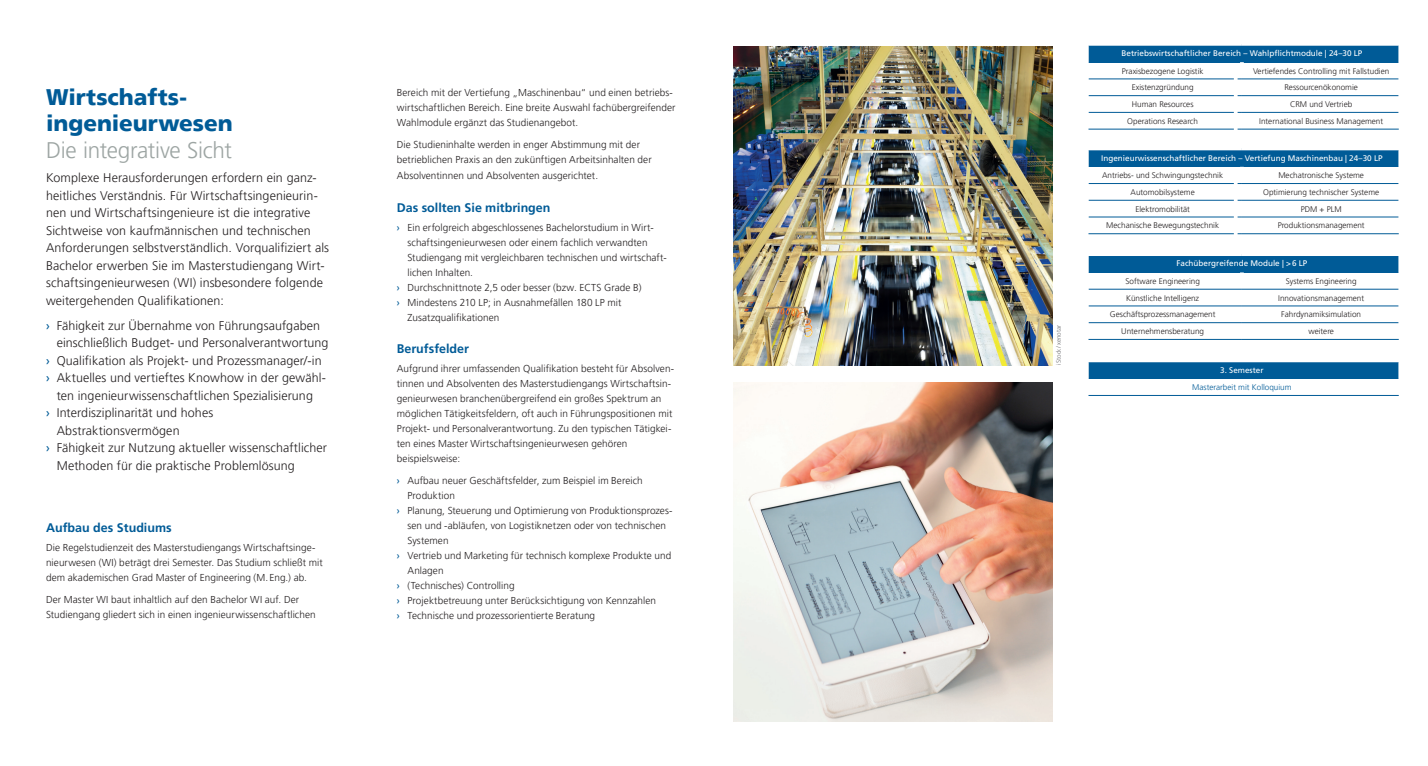
<style>
.page{position:relative;width:1428px;height:766px;background:#fff}
.page>*{position:absolute;margin:0;border:0;box-sizing:border-box;transform-origin:0 0}
.t1{font:900 22.5px/26.2px "Frutiger LT Pro";color:#005b97}
.t2{font:300 22.5px "Frutiger LT Pro";letter-spacing:-.015em;color:#9da5a3}
.t3{font:300 12.5px/17.5px "Frutiger LT Pro";letter-spacing:.01em;color:#231f20}
.t4{font:700 12.5px "Frutiger LT Std";color:#005b97}
.t5{font:300 10px/15px "Frutiger LT Pro";letter-spacing:.01em;color:#231f20}
.t6{font:300 8.12px "Frutiger LT Pro";color:#231f20}
.t7{font:8.12px "Frutiger LT Std";color:#fff}
.t8{font:300 8.12px "Frutiger LT Pro";color:#005b97}
.t9{font:300 6.25px "Frutiger LT Pro";color:#6c6d70}
.s1{font-family:"Frutiger LT Std";font-weight:400;color:#005b97}
</style>
<div class="page">
<img style="left:733px;top:383px;width:319px;height:337px">
<div style="left:1083px;top:44px;width:317px;height:18px;background:#005b97"></div>
<svg style="left:1088px;top:44px;width:154px;height:2px"></svg>
<svg style="left:1242px;top:44px;width:157px;height:2px"></svg>
<hr style="left:1088px;top:79px;width:154px;height:1px;background:#005b97">
<hr style="left:1242px;top:79px;width:157px;height:1px;background:#005b97">
<hr style="left:1088px;top:95px;width:154px;height:1px;background:#005b97">
<hr style="left:1242px;top:95px;width:157px;height:1px;background:#005b97">
<hr style="left:1242px;top:112px;width:157px;height:1px;background:#005b97">
<hr style="left:1088px;top:112px;width:154px;height:1px;background:#005b97">
<hr style="left:1242px;top:129px;width:160px;height:1px;background:#005b97">
<hr style="left:1078px;top:129px;width:164px;height:1px;background:#005b97">
<div style="left:1083px;top:148px;width:317px;height:19px;background:#005b97"></div>
<hr style="left:1078px;top:146px;width:164px;height:4px;background:#fff">
<hr style="left:1242px;top:146px;width:160px;height:4px;background:#fff">
<hr style="left:1088px;top:183px;width:154px;height:1px;background:#005b97">
<hr style="left:1242px;top:183px;width:157px;height:1px;background:#005b97">
<hr style="left:1088px;top:200px;width:154px;height:1px;background:#005b97">
<hr style="left:1242px;top:200px;width:157px;height:1px;background:#005b97">
<hr style="left:1242px;top:217px;width:157px;height:1px;background:#005b97">
<hr style="left:1242px;top:233px;width:160px;height:1px;background:#005b97">
<hr style="left:1088px;top:217px;width:154px;height:1px;background:#005b97">
<hr style="left:1078px;top:233px;width:164px;height:1px;background:#005b97">
<div style="left:1083px;top:254px;width:317px;height:18px;background:#005b97"></div>
<hr style="left:1078px;top:252px;width:164px;height:4px;background:#fff">
<hr style="left:1242px;top:252px;width:160px;height:4px;background:#fff">
<hr style="left:1088px;top:289px;width:154px;height:1px;background:#005b97">
<hr style="left:1242px;top:289px;width:157px;height:1px;background:#005b97">
<hr style="left:1088px;top:305px;width:154px;height:1px;background:#005b97">
<hr style="left:1242px;top:305px;width:157px;height:1px;background:#005b97">
<hr style="left:1242px;top:322px;width:157px;height:1px;background:#005b97">
<hr style="left:1242px;top:339px;width:160px;height:1px;background:#005b97">
<hr style="left:1088px;top:322px;width:154px;height:1px;background:#005b97">
<hr style="left:1078px;top:339px;width:164px;height:1px;background:#005b97">
<div style="left:1083px;top:360px;width:317px;height:18px;background:#005b97"></div>
<hr style="left:1078px;top:358px;width:324px;height:4px;background:#fff">
<hr style="left:1078px;top:395px;width:324px;height:1px;background:#005b97">
<hr style="left:1234px;top:64px;width:4px;height:72px;background:#fff">
<hr style="left:1234px;top:169px;width:4px;height:77px;background:#fff">
<div style="left:1075px;top:38px;width:13px;height:374px;background:#fff"></div>
<div style="left:1399px;top:1px;width:13px;height:411px;background:#fff"></div>
<img style="left:733px;top:46px;width:319px;height:319px">
<h1 class="t1" style="left:46px;top:84px;width:188px">Wirtschafts&shy;ingenieurwesen</h1>
<h1 class="t2" style="left:46px;top:137px;width:187px">Die integrative Sicht</h1>
<p class="t3" style="left:46px;top:169px;width:284px">Komplexe Herausforderungen erfordern ein ganz&shy;heitliches Verständnis. Für Wirtschaftsingenieurin&shy;nen und Wirtschaftsingenieure ist die integrative Sichtweise von kaufmännischen und technischen Anforderungen selbstverständlich. Vorqualifiziert als Bachelor erwerben Sie im Masterstudiengang Wirt&shy;schaftsingenieurwesen (WI) insbesondere folgende weitergehenden Qualifikationen:</p>
<p class="t3" style="left:46px;top:316px;width:276px"><span class="s1">›</span> Fähigkeit zur Übernahme von Führungsaufgaben</p>
<p class="t3" style="left:57px;top:334px;width:273px">einschließlich Budget- und Personalverantwortung</p>
<p class="t3" style="left:46px;top:351px;width:277px"><span class="s1">›</span> Qualifikation als Projekt- und Prozessmanager/-in</p>
<p class="t3" style="left:46px;top:369px;width:281px"><span class="s1">›</span> Aktuelles und vertieftes Knowhow in der gewähl-</p>
<p class="t3" style="left:57px;top:386px;width:258px">ten ingenieurwissenschaftlichen Spezialisierung</p>
<p class="t3" style="left:46px;top:404px;width:169px"><span class="s1">›</span> Interdisziplinarität und hohes</p>
<p class="t3" style="left:57px;top:421px;width:124px">Abstraktionsvermögen</p>
<p class="t3" style="left:46px;top:439px;width:283px"><span class="s1">›</span> Fähigkeit zur Nutzung aktueller wissenschaftlicher</p>
<p class="t3" style="left:57px;top:456px;width:240px">Methoden für die praktische Problemlösung</p>
<p class="t4" style="left:46px;top:520px;width:127px">Aufbau des Studiums</p>
<p class="t5" style="left:46px;top:539px;width:278px">Die Regelstudienzeit des Masterstudiengangs Wirtschaftsinge&shy;nieurwesen (WI) beträgt drei Semester. Das Studium schließt mit dem akademischen Grad Master of Engineering (M. Eng.) ab.</p>
<p class="t5" style="left:46px;top:592px;width:271px">Der Master WI baut inhaltlich auf den Bachelor WI auf. Der<br>Studiengang gliedert sich in einen ingenieurwissenschaftlichen</p>
<p class="t5" style="left:397px;top:85px;width:280px">Bereich mit der Vertiefung „Maschinenbau“ und einen betriebs&shy;wirtschaftlichen Bereich. Eine breite Auswahl fachübergreifender<br>Wahlmodule ergänzt das Studienangebot.</p>
<p class="t5" style="left:397px;top:137px;width:256px">Die Studieninhalte werden in enger Abstimmung mit der betrieblichen Praxis an den zukünftigen Arbeitsinhalten der<br>Absolventinnen und Absolventen ausgerichtet.</p>
<p class="t4" style="left:397px;top:200px;width:155px">Das sollten Sie mitbringen</p>
<p class="t5" style="left:397px;top:219px;width:258px"><span class="s1">›</span> Ein erfolgreich abgeschlossenes Bachelorstudium in Wirt-</p>
<p class="t5" style="left:407px;top:234px;width:242px">schaftsingenieurwesen oder einem fachlich verwandten</p>
<p class="t5" style="left:407px;top:249px;width:261px">Studiengang mit vergleichbaren technischen und wirtschaft-</p>
<p class="t5" style="left:407px;top:264px;width:67px">lichen Inhalten.</p>
<p class="t5" style="left:397px;top:279px;width:246px"><span class="s1">›</span> Durchschnittnote 2,5 oder besser (bzw. ECTS Grade B)</p>
<p class="t5" style="left:397px;top:294px;width:226px"><span class="s1">›</span> Mindestens 210 LP; in Ausnahmefällen 180 LP mit</p>
<p class="t5" style="left:407px;top:309px;width:94px">Zusatzqualifikationen</p>
<p class="t4" style="left:397px;top:341px;width:74px">Berufsfelder</p>
<p class="t5" style="left:397px;top:361px;width:279px">Aufgrund ihrer umfassenden Qualifikation besteht für Absolven&shy;tinnen und Absolventen des Masterstudiengangs Wirtschaftsin&shy;genieurwesen branchenübergreifend ein großes Spektrum an möglichen Tätigkeitsfeldern, oft auch in Führungspositionen mit Projekt- und Personalverantwortung. Zu den typischen Tätigkei&shy;ten eines Master Wirtschaftsingenieurwesen gehören beispielsweise:</p>
<p class="t5" style="left:397px;top:473px;width:247px"><span class="s1">›</span> Aufbau neuer Geschäftsfelder, zum Beispiel im Bereich</p>
<p class="t5" style="left:407px;top:488px;width:49px">Produktion</p>
<p class="t5" style="left:397px;top:503px;width:277px"><span class="s1">›</span> Planung, Steuerung und Optimierung von Produktionsprozes-</p>
<p class="t5" style="left:407px;top:518px;width:260px">sen und -abläufen, von Logistiknetzen oder von technischen</p>
<p class="t5" style="left:407px;top:533px;width:43px">Systemen</p>
<p class="t5" style="left:397px;top:548px;width:276px"><span class="s1">›</span> Vertrieb und Marketing für technisch komplexe Produkte und</p>
<p class="t5" style="left:407px;top:563px;width:38px">Anlagen</p>
<p class="t5" style="left:397px;top:578px;width:119px"><span class="s1">›</span> (Technisches) Controlling</p>
<p class="t5" style="left:397px;top:593px;width:261px"><span class="s1">›</span> Projektbetreuung unter Berücksichtigung von Kennzahlen</p>
<p class="t5" style="left:397px;top:608px;width:200px"><span class="s1">›</span> Technische und prozessorientierte Beratung</p>
<p class="t9" style="left:1055px;top:364px;width:41px;rotate:-90deg">iStock /xenotar</p>
<p class="t7" style="left:1121px;top:48px;width:242px">Betriebswirtschaftlicher Bereich – Wahlpflichtmodule | 24–30 LP</p>
<p class="t6" style="left:1122px;top:66px;width:83px">Praxisbezogene Logistik</p>
<p class="t6" style="left:1253px;top:66px;width:138px">Vertiefendes Controlling mit Fallstudien</p>
<p class="t6" style="left:1132px;top:83px;width:63px">Existenzgründung</p>
<p class="t6" style="left:1284px;top:83px;width:75px">Ressourcenökonomie</p>
<p class="t6" style="left:1132px;top:99px;width:63px">Human Resources</p>
<p class="t6" style="left:1290px;top:99px;width:64px">CRM und Vertrieb</p>
<p class="t6" style="left:1127px;top:116px;width:72px">Operations Research</p>
<p class="t6" style="left:1259px;top:116px;width:125px">International Business Management</p>
<p class="t7" style="left:1101px;top:153px;width:283px">Ingenieurwissenschaftlicher Bereich – Vertiefung Maschinenbau | 24–30 LP</p>
<p class="t6" style="left:1102px;top:171px;width:123px">Antriebs- und Schwingungstechnik</p>
<p class="t6" style="left:1278px;top:171px;width:87px">Mechatronische Systeme</p>
<p class="t6" style="left:1131px;top:187px;width:66px">Automobilsysteme</p>
<p class="t6" style="left:1263px;top:187px;width:118px">Optimierung technischer Systeme</p>
<p class="t6" style="left:1135px;top:204px;width:56px">Elektromobilität</p>
<p class="t6" style="left:1301px;top:204px;width:42px">PDM + PLM</p>
<p class="t6" style="left:1106px;top:221px;width:114px">Mechanische Bewegungstechnik</p>
<p class="t6" style="left:1278px;top:221px;width:88px">Produktionsmanagement</p>
<p class="t7" style="left:1176px;top:259px;width:132px">Fachübergreifende Module | &gt;6 LP</p>
<p class="t6" style="left:1125px;top:276px;width:76px">Software Engineering</p>
<p class="t6" style="left:1286px;top:276px;width:72px">Systems Engineering</p>
<p class="t6" style="left:1126px;top:293px;width:75px">Künstliche Intelligenz</p>
<p class="t6" style="left:1278px;top:293px;width:87px">Innovationsmanagement</p>
<p class="t6" style="left:1110px;top:310px;width:107px">Geschäftsprozessmanagement</p>
<p class="t6" style="left:1281px;top:310px;width:81px">Fahrdynamiksimulation</p>
<p class="t6" style="left:1121px;top:326px;width:84px">Unternehmensberatung</p>
<p class="t6" style="left:1308px;top:326px;width:27px">weitere</p>
<p class="t7" style="left:1220px;top:365px;width:45px">3. Semester</p>
<p class="t8" style="left:1192px;top:382px;width:101px">Masterarbeit mit Kolloquium</p>
</div>
